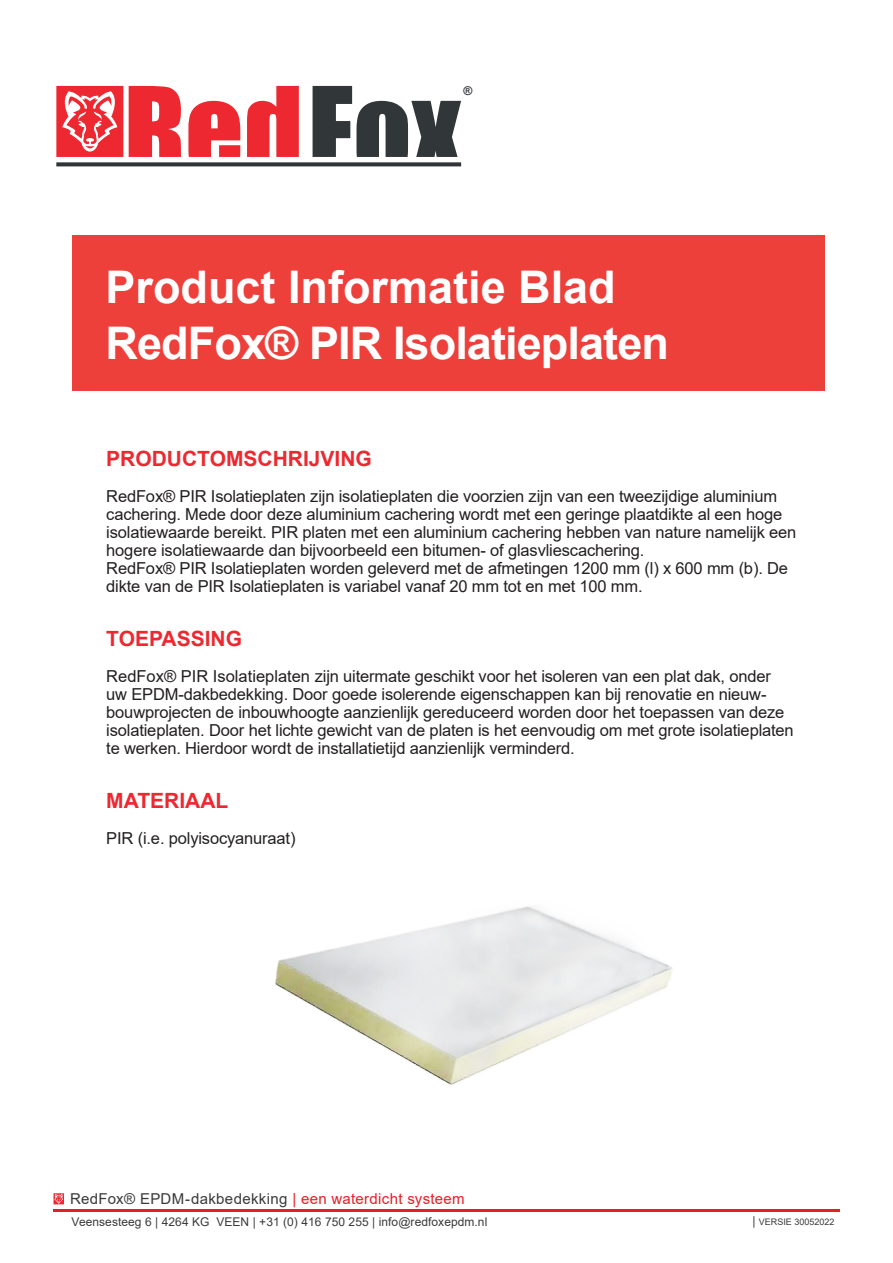
<style>
.page{position:relative;width:893px;height:1263px;background:#fff}
.page>*{position:absolute;margin:0;border:0;box-sizing:border-box;transform-origin:0 0}
.t1{font:700 45px/55.5px "Arial";letter-spacing:-.02em;color:#fff}
.t2{font:700 21px "Arial";color:#ee2831}
.t3{font:16.5px/18px "Arial";letter-spacing:-.01em;color:#231f20}
.t4{font:15px "Arial";letter-spacing:.02em;color:#3a3a3a}
.t5{font:700 12.15px "Arial";color:#313639}
.t6{font:12px "Arial";letter-spacing:.005em;color:#3a3a3a}
.t7{font:9px "Arial";color:#3a3a3a}
.s1{color:#e61e25}
.s2{font-size:12px}
</style>
<div class="page">
<svg style="left:54px;top:1193px;width:10px;height:11px"></svg>
<hr style="left:53px;top:1209px;width:787px;height:3px;background:#e61e25">
<svg style="left:56px;top:162px;width:405px;height:4px;background:#434648"></svg>
<svg style="left:313px;top:86px;width:148px;height:71px"></svg>
<svg style="left:129px;top:86px;width:52px;height:71px;background:#f0424a"></svg>
<svg style="left:188px;top:101px;width:52px;height:56px"></svg>
<svg style="left:247px;top:86px;width:52px;height:71px"></svg>
<svg style="left:56px;top:86px;width:67px;height:71px"></svg>
<div style="left:73px;top:235px;width:752px;height:155px;background:#ee403b"></div>
<img style="left:275px;top:906px;width:397px;height:179px">
<p class="t5" style="left:463px;top:82px;width:10px">®</p>
<h1 class="t1" style="left:106px;top:260px;width:565px">Product Informatie Blad<br>RedFox® PIR Isolatieplaten</h1>
<p class="t2" style="left:106px;top:444px;width:267px">PRODUCTOMSCHRIJVING</p>
<p class="t3" style="left:106px;top:487px;width:692px">RedFox® PIR Isolatieplaten zijn isolatieplaten die voorzien zijn van een tweezijdige aluminium cachering. Mede door deze aluminium cachering wordt met een geringe plaatdikte al een hoge isolatiewaarde bereikt. PIR platen met een aluminium cachering hebben van nature namelijk een hogere isolatiewaarde dan bijvoorbeeld een bitumen- of glasvliescachering.</p>
<p class="t3" style="left:106px;top:559px;width:683px">RedFox® PIR Isolatieplaten worden geleverd met de afmetingen 1200 mm (l) x 600 mm (b). De dikte van de PIR Isolatieplaten is variabel vanaf 20 mm tot en met 100 mm.</p>
<p class="t2" style="left:106px;top:624px;width:137px">TOEPASSING</p>
<p class="t3" style="left:106px;top:667px;width:689px">RedFox® PIR Isolatieplaten zijn uitermate geschikt voor het isoleren van een plat dak, onder uw EPDM-dakbedekking. Door goede isolerende eigenschappen kan bij renovatie en nieuw&shy;bouwprojecten de inbouwhoogte aanzienlijk gereduceerd worden door het toepassen van deze isolatieplaten. Door het lichte gewicht van de platen is het eenvoudig om met grote isolatieplaten te werken. Hierdoor wordt de installatietijd aanzienlijk verminderd.</p>
<p class="t2" style="left:106px;top:786px;width:124px">MATERIAAL</p>
<p class="t3" style="left:106px;top:829px;width:191px">PIR (i.e. polyisocyanuraat)</p>
<p class="t4" style="left:70px;top:1189px;width:396px">RedFox® EPDM-dakbedekking <span class="s1">| een waterdicht systeem</span></p>
<p class="t6" style="left:72px;top:1213px;width:417px">Veensesteeg 6 | 4264 KG VEEN | +31 (0) 416 750 255 | info@redfoxepdm.nl</p>
<p class="t7" style="left:752px;top:1215px;width:83px"><span class="s2">|</span> VERSIE 30052022</p>
</div>
